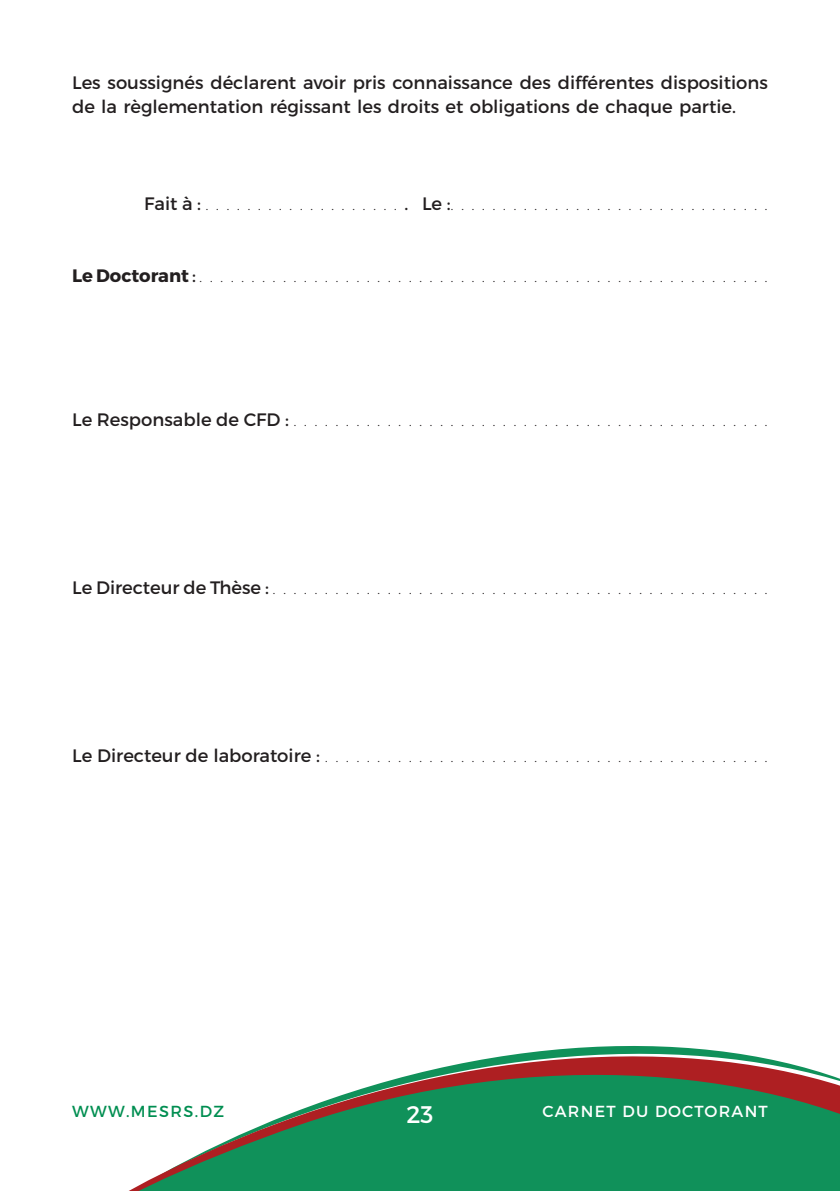
<style>
.page{position:relative;width:840px;height:1191px;background:#fff}
.page>*{position:absolute;margin:0;border:0;box-sizing:border-box;transform-origin:0 0}
.t1{font:24px "Montserrat";color:#fff}
.t2{font:200 18px "Montserrat";color:#231f20}
.t3{font:18px/24px "Montserrat";color:#231f20}
.t4{font:16px "Montserrat";letter-spacing:.08em;color:#fff}
.t5{font:16px "Montserrat";letter-spacing:.09em;color:#008e51}
.s1{font-weight:400}
.s2{font-weight:700}
</style>
<div class="page">
<svg style="left:129px;top:1046px;width:710px;height:145px;fill:#10915a"></svg>
<p class="t3" style="left:72px;top:71px;width:697px">Les soussignés déclarent avoir pris connaissance des différentes dispositions de la règlementation régissant les droits et obligations de chaque partie.</p>
<p class="t2" style="left:144px;top:192px;width:265px"><span class="s1">Fait :à</span> ...................<span class="s1">.</span></p>
<p class="t2" style="left:422px;top:192px;width:347px"><span class="s1">Le:</span>...............................</p>
<p class="t2" style="left:72px;top:264px;width:697px"><span class="s2">LeDoctorant</span><span class="s1">:</span>.......................................................</p>
<p class="t2" style="left:72px;top:408px;width:697px"><span class="s1">LeResponsabledeCFD:</span>..............................................</p>
<p class="t2" style="left:72px;top:576px;width:697px"><span class="s1">LeDirecteurdeThèse:</span>................................................</p>
<p class="t2" style="left:72px;top:744px;width:697px"><span class="s1">LeDirecteurdelaboratoire:</span>...........................................</p>
<p class="t5" style="left:72px;top:1101px;width:153px">WWW.MESRS.DZ</p>
<h1 class="t1" style="left:406px;top:1099px;width:29px">23</h1>
<p class="t4" style="left:542px;top:1101px;width:227px">CARNET DU DOCTORANT</p>
</div>
